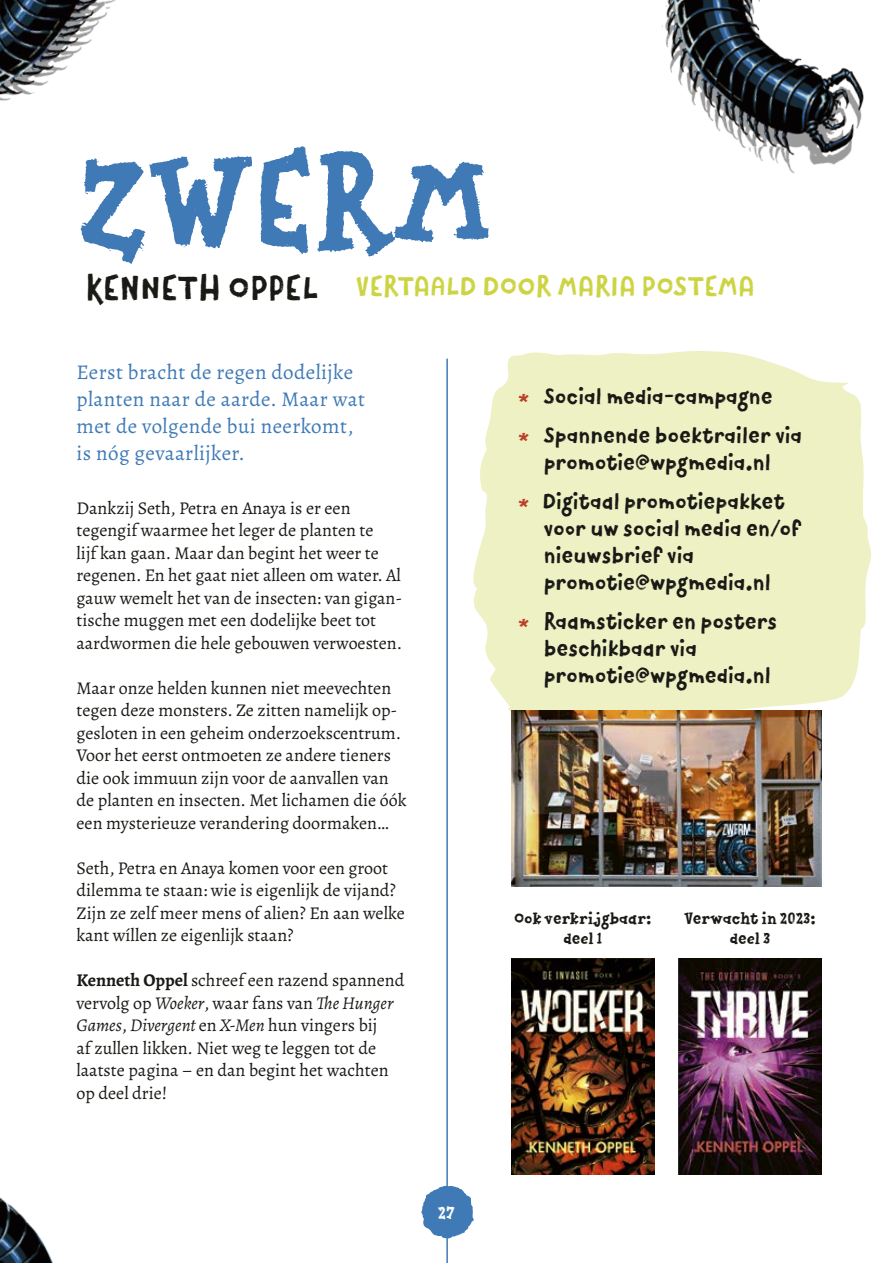
<style>
.page{position:relative;width:893px;height:1263px;background:#fff}
.page>*{position:absolute;margin:0;border:0;box-sizing:border-box;transform-origin:0 0}
.t1{font:124.5px "Canvas Text Serif";color:#3f7ab6}
.t2{font:34.5px "Canvas Text Sans";letter-spacing:.01em;color:#191915}
.t3{font:27.9px "Canvas Text Sans";letter-spacing:.01em;color:#cdd443}
.t4{font:22.5px/27px "Canvas Text Sans";color:#191915}
.t5{font:21px/27px "Alegreya";letter-spacing:.02em;color:#3f7ab6}
.t6{font:18px/22.5px "Alegreya";color:#191915}
.t7{font:18px "Canvas Text Serif";color:#fff}
.t8{font:16.5px/19.8px "Canvas Text Serif";color:#191915;text-align:center}
.s1{font-weight:700}
.s2{font-style:italic}
.s3{color:#bb4027}
</style>
<div class="page">
<hr style="left:446px;top:359px;width:2px;height:904px;background:#3f7ab6">
<svg style="left:421px;top:1186px;width:53px;height:52px"></svg>
<svg style="left:473px;top:351px;width:398px;height:361px;background:#eff2c9"></svg>
<img style="left:511px;top:959px;width:143px;height:216px">
<img style="left:678px;top:959px;width:144px;height:216px">
<img style="left:0;top:0;width:116px;height:101px">
<img style="left:0;top:1197px;width:53px;height:66px">
<img style="left:662px;top:0;width:202px;height:173px">
<img style="left:511px;top:710px;width:311px;height:176px">
<h1 class="t1" style="left:77px;top:130px;width:417px">ZWERM</h1>
<h2 class="t2" style="left:86px;top:267px;width:234px">KENNETH OPPEL</h2>
<h3 class="t3" style="left:356px;top:270px;width:401px">VERTAALD DOOR MARIA POSTEMA</h3>
<p class="t5" style="left:77px;top:358px;width:290px">Eerst bracht de regen dodelijke planten naar de aarde. Maar wat met de volgende bui neerkomt, is nóg gevaarlijker.</p>
<p class="t6" style="left:77px;top:497px;width:327px">Dankzij Seth, Petra en Anaya is er een tegengif waarmee het leger de planten te<br>lijf kan gaan. Maar dan begint het weer te regenen. En het gaat niet alleen om water. Al gauw wemelt het van de insecten: van gigan&shy;tische muggen met een dodelijke beet tot aardwormen die hele gebouwen verwoesten.</p>
<p class="t6" style="left:77px;top:677px;width:332px">Maar onze helden kunnen niet meevechten tegen deze monsters. Ze zitten namelijk op&shy;gesloten in een geheim onderzoekscentrum.<br>Voor het eerst ontmoeten ze andere tieners die ook immuun zijn voor de aanvallen van de planten en insecten. Met lichamen die óók een mysterieuze verandering doormaken…</p>
<p class="t6" style="left:77px;top:857px;width:330px">Seth, Petra en Anaya komen voor een groot dilemma te staan: wie is eigenlijk de vijand?<br>Zijn ze zelf meer mens of alien? En aan welke kant wíllen ze eigenlijk staan?</p>
<p class="t6" style="left:77px;top:969px;width:329px"><span class="s1">Kenneth Oppel</span> schreef een razend spannend vervolg op <span class="s2">Woeker</span>, waar fans van <span class="s2">The Hunger Games</span>, <span class="s2">Divergent</span> en <span class="s2">X-Men</span> hun vingers bij<br>af zullen likken. Niet weg te leggen tot de laatste pagina – en dan begint het wachten op deel drie!</p>
<p class="t7" style="left:438px;top:1202px;width:18px">27</p>
<p class="t4" style="left:518px;top:377px;width:286px;line-height:39px"><span class="s3">*</span> Social media-campagne<br><span class="s3">*</span> Spannende boektrailer via</p>
<p class="t4" style="left:518px;top:443px;width:268px;line-height:39px;text-align:center">promotie@wpgmedia.nl<br><span class="s3">*</span> Digitaal promotiepakket</p>
<p class="t4" style="left:544px;top:515px;width:259px">voor uw social media en/of nieuwsbrief via promotie@wpgmedia.nl</p>
<p class="t4" style="left:544px;top:608px;width:235px;text-indent:-26px"><span class="s3">*</span> Raamsticker en posters beschikbaar via promotie@wpgmedia.nl</p>
<p class="t8" style="left:514px;top:908px;width:139px">Ook verkrijgbaar: deel 1</p>
<p class="t8" style="left:684px;top:908px;width:133px">Verwacht in 2023: deel 3</p>
</div>
